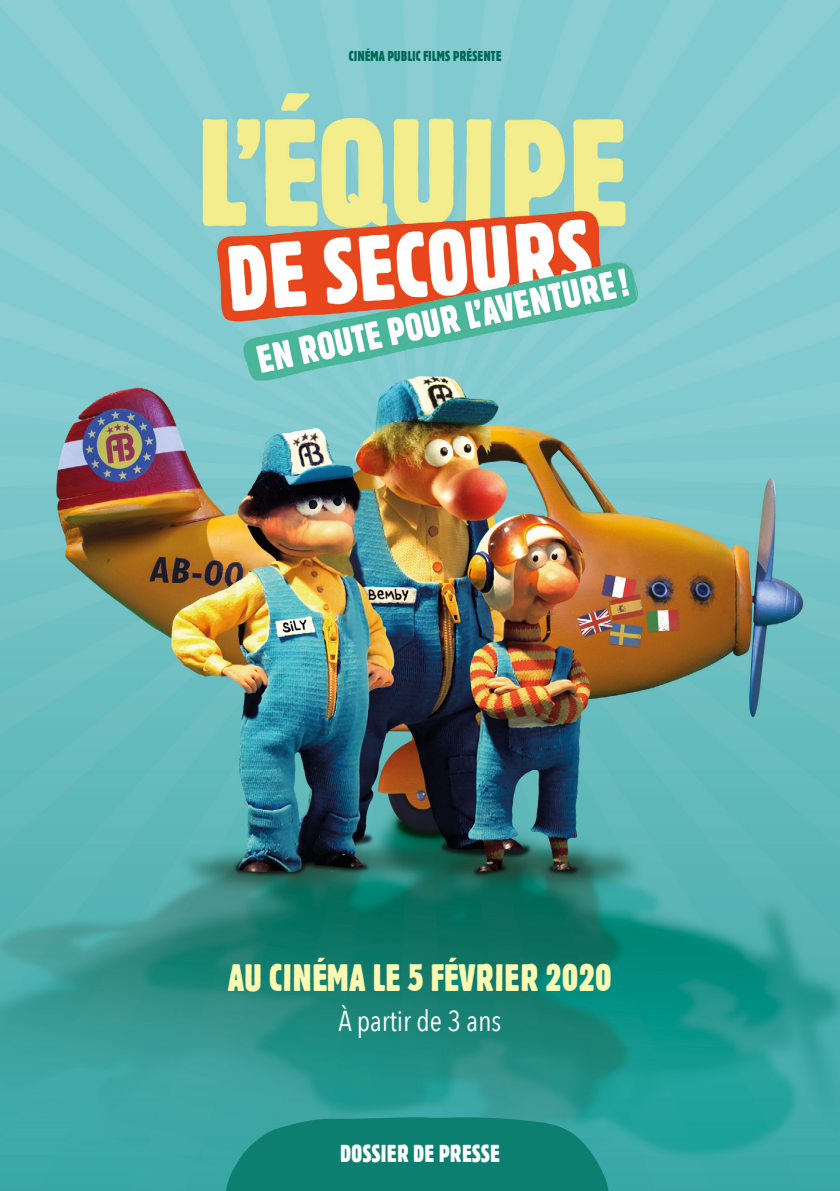
<style>
.page{position:relative;width:840px;height:1191px;background:#fff}
.page>*{position:absolute;margin:0;border:0;box-sizing:border-box;transform-origin:0 0}
.t1{font:38px "Block BE Extra Cn";letter-spacing:.02em;color:#faf8b1}
.t2{font:28.8px "Avenir Next Condensed";color:#fff}
.t3{font:24.4px "Block BE Extra Cn";letter-spacing:.02em;color:#fff}
.t4{font:14.2px "Block BE Extra Cn";letter-spacing:.02em;color:#006957}
</style>
<div class="page">
<img style="left:0;top:0;width:839px;height:1191px">
<svg style="left:223px;top:1117px;width:388px;height:74px;background:#138478"></svg>
<p class="t4" style="left:348px;top:48px;width:154px">CINÉMA PUBLIC FILMS PRÉSENTE</p>
<h1 class="t1" style="left:228px;top:955px;width:385px">AU CINÉMA LE 5 FÉVRIER 2020</h1>
<h2 class="t2" style="left:338px;top:996px;width:164px">À partir de 3 ans</h2>
<h3 class="t3" style="left:340px;top:1140px;width:161px">DOSSIER DE PRESSE</h3>
</div>
